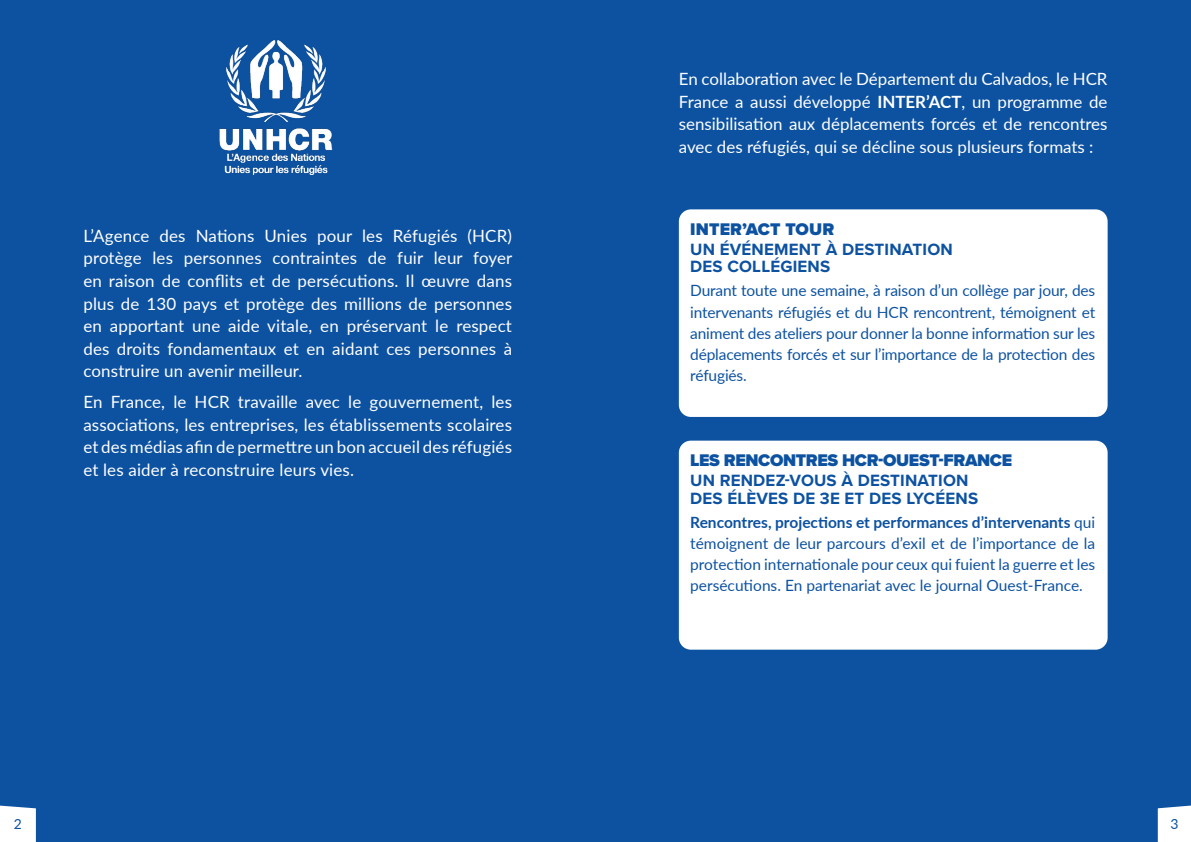
<style>
.page{position:relative;width:1191px;height:842px;background:#fff}
.page>*{position:absolute;margin:0;border:0;box-sizing:border-box;transform-origin:0 0}
.t1{font:900 17.5px "Proxima Nova";letter-spacing:-.02em;color:#0d52a1}
.t2{font:900 17.5px "Proxima Nova";letter-spacing:.01em;color:#0d52a1}
.t3{font:16.9px/22.6px "Lato";letter-spacing:.01em;color:#fff;text-align:justify}
.t4{font:700 16.9px/17.5px "Proxima Nova";letter-spacing:.01em;color:#0d52a1}
.t5{font:15.5px/21.2px "Lato";letter-spacing:-.01em;color:#0d52a1;text-align:justify}
.t6{font:13.9px "Lato";color:#0d52a1}
.s1{font-weight:700}
</style>
<div class="page">
<div style="left:595px;top:0;width:596px;height:842px;background:#0d52a1"></div>
<div style="left:0;top:0;width:595px;height:842px;background:#0d52a1"></div>
<img style="left:219px;top:40px;width:114px;height:135px">
<div style="left:679px;top:441px;width:428px;height:209px;background:#fff;border-radius:12px"></div>
<div style="left:679px;top:209px;width:428px;height:208px;background:#fff;border-radius:12px"></div>
<svg style="left:0;top:806px;width:36px;height:36px"></svg>
<svg style="left:1157px;top:805px;width:34px;height:37px"></svg>
<p class="t3" style="left:83px;top:224px;width:430px">L’Agence des Nations Unies pour les Réfugiés (HCR) protège les personnes contraintes de fuir leur foyer en raison de conflits et de persécutions. Il œuvre dans plus de 130 pays et protège des millions de personnes en apportant une aide vitale, en préservant le respect des droits fondamentaux et en aidant ces personnes à construire un avenir meilleur.</p>
<p class="t3" style="left:83px;top:390px;width:430px">En France, le HCR travaille avec le gouvernement, les associations, les entreprises, les établissements scolaires et des médias afin de permettre un bon accueil des réfugiés et les aider à reconstruire leurs vies.</p>
<p class="t3" style="left:679px;top:67px;width:430px">En collaboration avec le Département du Calvados, le HCR France a aussi développé <span class="s1">INTER’ACT</span>, un programme de sensibilisation aux déplacements forcés et de rencontres avec des réfugiés, qui se décline sous plusieurs formats :</p>
<p class="t2" style="left:690px;top:216px;width:146px">INTER’ACT TOUR</p>
<p class="t4" style="left:690px;top:240px;width:264px">UN ÉVÉNEMENT À DESTINATION<br>DES COLLÉGIENS</p>
<p class="t5" style="left:690px;top:279px;width:406px">Durant toute une semaine, à raison d’un collège par jour, des intervenants réfugiés et du HCR rencontrent, témoignent et animent des ateliers pour donner la bonne information sur les déplacements forcés et sur l’importance de la protection des réfugiés.</p>
<p class="t1" style="left:690px;top:447px;width:323px">LES RENCONTRES HCR-OUEST-FRANCE</p>
<p class="t4" style="left:690px;top:471px;width:289px">UN RENDEZ-VOUS À DESTINATION<br>DES ÉLÈVES DE 3E ET DES LYCÉENS</p>
<p class="t5" style="left:690px;top:511px;width:406px"><span class="s1">Rencontres, projections et performances d’intervenants</span> qui témoignent de leur parcours d’exil et de l’importance de la protection internationale pour ceux qui fuient la guerre et les persécutions. En partenariat avec le journal Ouest-France.</p>
<p class="t6" style="left:14px;top:814px;width:10px">2</p>
<p class="t6" style="left:1170px;top:814px;width:10px">3</p>
</div>
